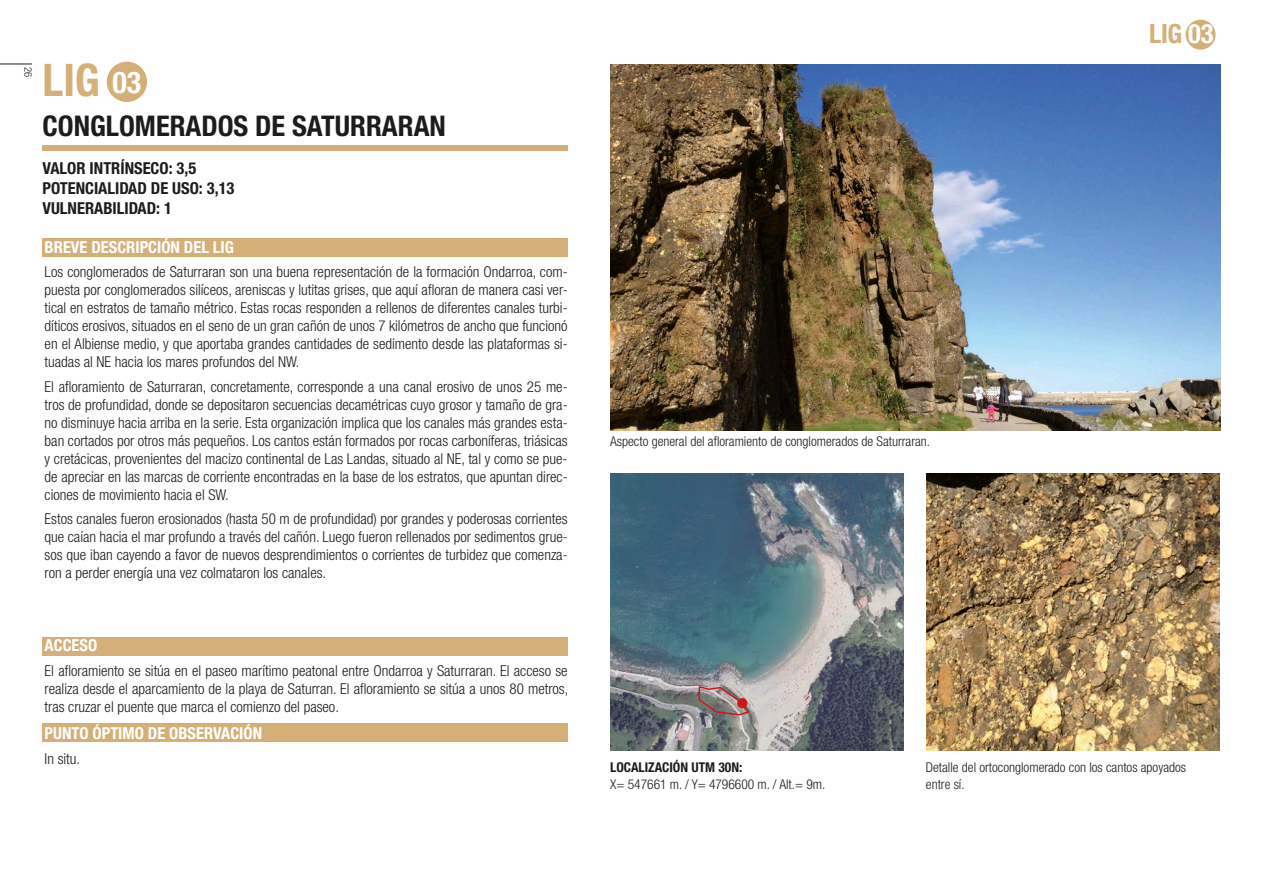
<style>
.page{position:relative;width:1263px;height:893px;background:#fff}
.page>*{position:absolute;margin:0;border:0;box-sizing:border-box;transform-origin:0 0}
.t1{font:700 condensed 45px "Helvetica Neue LT Std";color:#d4b078}
.t2{font:700 condensed 30px "Helvetica Neue LT Std";color:#fff}
.t3{font:700 condensed 28.5px "Helvetica Neue LT Std";color:#1c1c1a}
.t4{font:700 condensed 26.55px "Helvetica Neue LT Std";color:#d4b078}
.t5{font:700 condensed 16.5px/20px "Helvetica Neue LT Std";color:#1c1c1a}
.t6{font:700 condensed 16.5px "Helvetica Neue LT Std";color:#fff}
.t7{font:300 condensed 15px/18px "Helvetica Neue LT Std";color:#1c1c1a;text-align:justify}
.t8{font:300 condensed 13.5px/16.2px "Helvetica Neue LT Std";color:#1c1c1a}
.t9{font:700 condensed 13.5px "Helvetica Neue LT Std";color:#1c1c1a}
.t10{font:300 condensed 10.5px "Helvetica Neue LT Std";color:#1c1c1a}
.s1{color:#fff}
</style>
<div class="page">
<hr style="left:0;top:64px;width:32px;height:1px;background:#1c1c1a">
<img style="left:927px;top:474px;width:293px;height:277px">
<img style="left:611px;top:474px;width:293px;height:277px">
<svg style="left:698px;top:685px;width:53px;height:31px;background:#9e8a87"></svg>
<div style="left:737px;top:698px;width:10px;height:10px;background:#cd1719;border-radius:50%"></div>
<img style="left:611px;top:65px;width:610px;height:365px">
<div style="left:43px;top:238px;width:525px;height:18px;background:#d4b078"></div>
<div style="left:43px;top:146px;width:525px;height:5px;background:#d4b078"></div>
<div style="left:43px;top:637px;width:525px;height:18px;background:#d4b078"></div>
<div style="left:43px;top:724px;width:525px;height:18px;background:#d4b078"></div>
<div style="left:107px;top:62px;width:40px;height:40px;background:#d4b078;border-radius:50%"></div>
<div style="left:1185px;top:20px;width:30px;height:30px;background:#d4b078;border-radius:50%"></div>
<p class="t10" style="left:34px;top:67px;width:12px;rotate:90deg">26</p>
<h1 class="t1" style="left:43px;top:53px;width:59px">LIG</h1>
<h3 class="t3" style="left:43px;top:109px;width:405px">CONGLOMERADOS DE SATURRARAN</h3>
<h2 class="t2" style="left:112px;top:64px;width:30px">03</h2>
<p class="t5" style="left:43px;top:158px;width:193px">VALOR INTRÍNSECO: 3,5<br>POTENCIALIDAD DE USO: 3,13<br>VULNERABILIDAD: 1</p>
<p class="t6" style="left:45px;top:237px;width:191px">BREVE DESCRIPCIÓN DEL LIG</p>
<p class="t7" style="left:45px;top:263px;width:524px">Los conglomerados de Saturraran son una buena representación de la formación Ondarroa, com&shy;puesta por conglomerados silíceos, areniscas y lutitas grises, que aquí afloran de manera casi ver&shy;tical en estratos de tamaño métrico. Estas rocas responden a rellenos de diferentes canales turbi&shy;díticos erosivos, situados en el seno de un gran cañón de unos 7 kilómetros de ancho que funcionó en el Albiense medio, y que aportaba grandes cantidades de sedimento desde las plataformas si&shy;tuadas al NE hacia los mares profundos del NW.</p>
<p class="t7" style="left:45px;top:377px;width:525px">El afloramiento de Saturraran, concretamente, corresponde a una canal erosivo de unos 25 me&shy;tros de profundidad, donde se depositaron secuencias decamétricas cuyo grosor y tamaño de gra&shy;no disminuye hacia arriba en la serie. Esta organización implica que los canales más grandes esta&shy;ban cortados por otros más pequeños. Los cantos están formados por rocas carboníferas, triásicas y cretácicas, provenientes del macizo continental de Las Landas, situado al NE, tal y como se pue&shy;de apreciar en las marcas de corriente encontradas en la base de los estratos, que apuntan direc&shy;ciones de movimiento hacia el SW.</p>
<p class="t7" style="left:45px;top:510px;width:525px">Estos canales fueron erosionados (hasta 50 m de profundidad) por grandes y poderosas corrientes que caían hacia el mar profundo a través del cañón. Luego fueron rellenados por sedimentos grue&shy;sos que iban cayendo a favor de nuevos desprendimientos o corrientes de turbidez que comenza&shy;ron a perder energía una vez colmataron los canales.</p>
<p class="t6" style="left:45px;top:635px;width:54px">ACCESO</p>
<p class="t7" style="left:45px;top:661px;width:525px">El afloramiento se sitúa en el paseo marítimo peatonal entre Ondarroa y Saturraran. El acceso se realiza desde el aparcamiento de la playa de Saturran. El afloramiento se sitúa a unos 80 metros, tras cruzar el puente que marca el comienzo del paseo.</p>
<p class="t6" style="left:45px;top:723px;width:219px">PUNTO ÓPTIMO DE OBSERVACIÓN</p>
<p class="t7" style="left:45px;top:749px;width:37px">In situ.</p>
<p class="t8" style="left:610px;top:433px;width:321px">Aspecto general del afloramiento de conglomerados de Saturraran.</p>
<h3 class="t4" style="left:1149px;top:18px;width:66px">LIG <span class="s1">03</span></h3>
<p class="t9" style="left:610px;top:759px;width:134px">LOCALIZACIÓN UTM 30N:</p>
<p class="t8" style="left:610px;top:775px;width:217px">X= 547661 m. / Y= 4796600 m. / Alt.= 9m.</p>
<p class="t8" style="left:926px;top:759px;width:262px">Detalle del ortoconglomerado con los cantos apoyados entre sí.</p>
</div>
